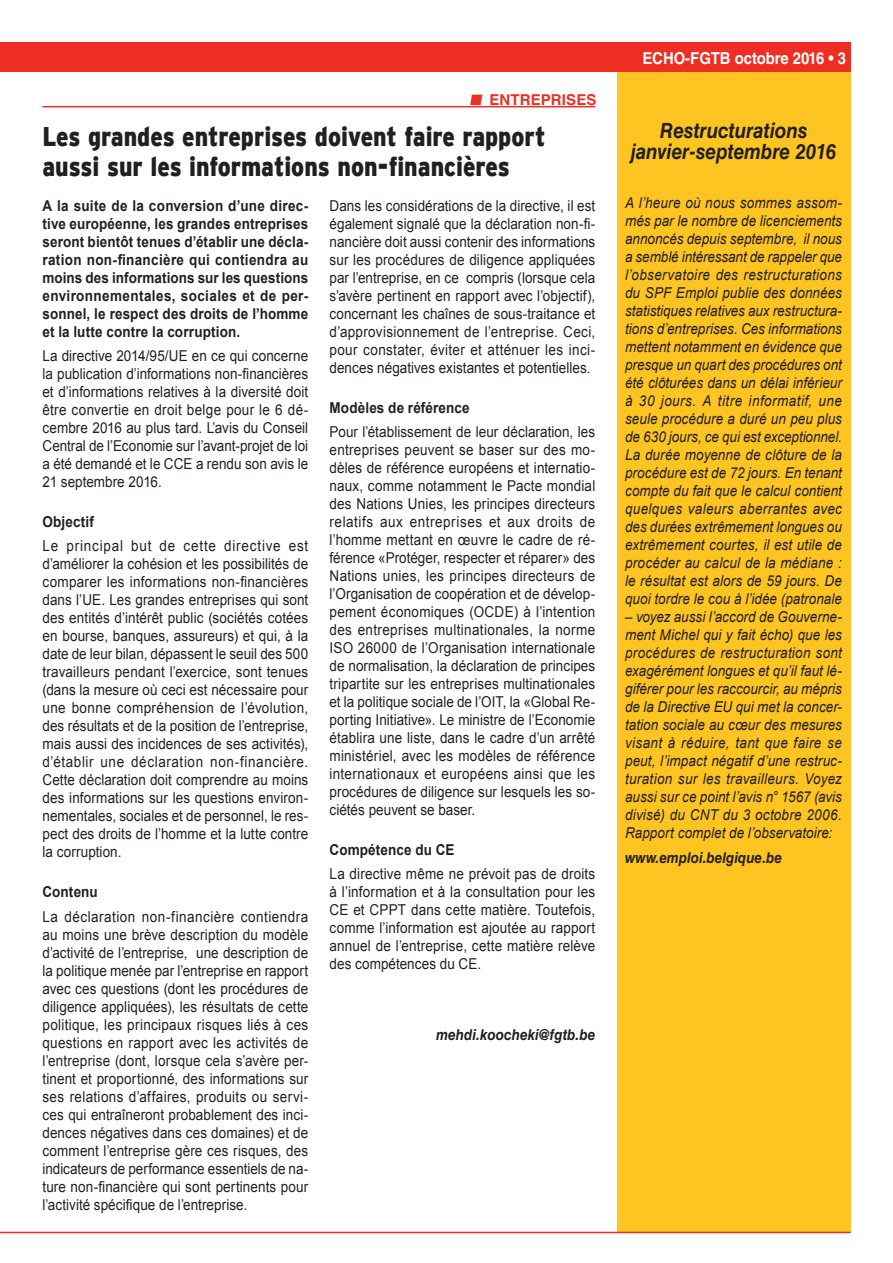
<style>
.page{position:relative;width:893px;height:1263px;background:#fff}
.page>*{position:absolute;margin:0;border:0;box-sizing:border-box;transform-origin:0 0}
.TITEL_18_20{font:900 27px/30px "Interstate";color:#231f20;scale:.85 1}
.KADERTEKST_10_12{font:italic 700 21px/21px "Helvetica LT Std";letter-spacing:-.005em;color:#231f20;text-align:center;scale:.9 1}
.t1{font:700 16.5px "Helvetica LT Std";color:#fff;scale:.9 1}
.BODY_ECHO_10_12{font:15px/18px "Arial";letter-spacing:.005em;color:#231f20;text-align:justify;scale:.9 1}
.KADERTEKST_10_12-2{font:italic 15px/18px "Arial";letter-spacing:.005em;color:#231f20;text-align:justify;scale:.9 1}
.BODY_ECHO_10_12-2{font:700 15px/18px "Arial";letter-spacing:.01em;color:#231f20;text-align:justify;scale:.9 1}
.KADERTEKST_10_12-3{font:italic 700 15px "Helvetica LT Std";color:#231f20;scale:.9 1}
.BODY_ECHO_10_12-3{font:italic 700 15px "Helvetica LT Std";letter-spacing:.005em;color:#231f20;scale:.9 1}
.t2{font:700 15px "Helvetica LT Std";letter-spacing:.01em;color:#ee2e22}
</style>
<div class="page">
<div style="left:0;top:43px;width:850px;height:29px;background:#ee2e22"></div>
<div style="left:617px;top:72px;width:233px;height:1161px;background:#fec422"></div>
<hr style="left:0;top:1232px;width:850px;height:1px;background:#ee2e22">
<hr style="left:43px;top:106px;width:552px;height:1px;background:#ee2e22">
<p class="t2" style="left:470px;top:90px;width:128px">■ ENTREPRISES</p>
<p class="TITEL_18_20" style="left:43px;top:121px;width:593px">Les grandes entreprises doivent faire rapport aussi sur les informations non-financières</p>
<p class="BODY_ECHO_10_12-2" style="left:43px;top:197px;width:297px">A la suite de la conversion d’une direc&shy;tive européenne, les grandes entreprises seront bientôt tenues d’établir une décla&shy;ration non-financière qui contiendra au moins des informations sur les questions environnementales, sociales et de per&shy;sonnel, le respect des droits de l’homme et la lutte contre la corruption.</p>
<p class="BODY_ECHO_10_12" style="left:43px;top:347px;width:297px">La directive 2014/95/UE en ce qui concerne la publication d’informations non-financières et d’informations relatives à la diversité doit être convertie en droit belge pour le 6 dé&shy;cembre 2016 au plus tard. L’avis du Conseil Central de l’Economie sur l’avant-projet de loi a été demandé et le CCE a rendu son avis le 21 septembre 2016.</p>
<p class="BODY_ECHO_10_12-2" style="left:43px;top:513px;width:59px">Objectif</p>
<p class="BODY_ECHO_10_12" style="left:43px;top:537px;width:297px">Le principal but de cette directive est d’améliorer la cohésion et les possibilités de comparer les informations non-financières dans l’UE. Les grandes entreprises qui sont des entités d’intérêt public (sociétés cotées en bourse, banques, assureurs) et qui, à la date de leur bilan, dépassent le seuil des 500 travailleurs pendant l’exercice, sont tenues (dans la mesure où ceci est nécessaire pour une bonne compréhension de l’évolution, des résultats et de la position de l’entreprise, mais aussi des incidences de ses activités), d’établir une déclaration non-financière.<br>Cette déclaration doit comprendre au moins des informations sur les questions environ&shy;nementales, sociales et de personnel, le res&shy;pect des droits de l’homme et la lutte contre la corruption.</p>
<p class="BODY_ECHO_10_12-2" style="left:43px;top:883px;width:63px">Contenu</p>
<p class="BODY_ECHO_10_12" style="left:43px;top:907px;width:297px">La déclaration non-financière contiendra au moins une brève description du modèle d’activité de l’entreprise, une description de la politique menée par l’entreprise en rapport avec ces questions (dont les procédures de diligence appliquées), les résultats de cette politique, les principaux risques liés à ces questions en rapport avec les activités de l’entreprise (dont, lorsque cela s’avère per&shy;tinent et proportionné, des informations sur ses relations d’affaires, produits ou servi&shy;ces qui entraîneront probablement des inci&shy;dences négatives dans ces domaines) et de comment l’entreprise gère ces risques, des indicateurs de performance essentiels de na&shy;ture non-financière qui sont pertinents pour l’activité spécifique de l’entreprise.</p>
<p class="BODY_ECHO_10_12" style="left:330px;top:197px;width:297px">Dans les considérations de la directive, il est également signalé que la déclaration non-fi&shy;nancière doit aussi contenir des informations sur les procédures de diligence appliquées par l’entreprise, en ce compris (lorsque cela s’avère pertinent en rapport avec l’objectif), concernant les chaînes de sous-traitance et d’approvisionnement de l’entreprise. Ceci, pour constater, éviter et atténuer les inci&shy;dences négatives existantes et potentielles.</p>
<p class="BODY_ECHO_10_12-2" style="left:330px;top:399px;width:157px">Modèles de référence</p>
<p class="BODY_ECHO_10_12" style="left:330px;top:423px;width:297px">Pour l’établissement de leur déclaration, les entreprises peuvent se baser sur des mo&shy;dèles de référence européens et internatio&shy;naux, comme notamment le Pacte mondial des Nations Unies, les principes directeurs relatifs aux entreprises et aux droits de l’homme mettant en œuvre le cadre de ré&shy;férence «Protéger, respecter et réparer» des Nations unies, les principes directeurs de l’Organisation de coopération et de dévelop&shy;pement économiques (OCDE) à l’intention des entreprises multinationales, la norme ISO 26000 de l’Organisation internationale de normalisation, la déclaration de principes tripartite sur les entreprises multinationales et la politique sociale de l’OIT, la «Global Re&shy;porting Initiative». Le ministre de l’Economie établira une liste, dans le cadre d’un arrêté ministériel, avec les modèles de référence internationaux et européens ainsi que les procédures de diligence sur lesquels les so&shy;ciétés peuvent se baser.</p>
<p class="BODY_ECHO_10_12-2" style="left:330px;top:841px;width:140px">Compétence du CE</p>
<p class="BODY_ECHO_10_12" style="left:330px;top:865px;width:297px">La directive même ne prévoit pas de droits à l’information et à la consultation pour les CE et CPPT dans cette matière. Toutefois, comme l’information est ajoutée au rapport annuel de l’entreprise, cette matière relève des compétences du CE.</p>
<p class="BODY_ECHO_10_12-3" style="left:436px;top:1026px;width:178px">mehdi.koocheki@fgtb.be</p>
<p class="t1" style="left:642px;top:48px;width:228px">ECHO-FGTB octobre 2016 • 3</p>
<p class="KADERTEKST_10_12" style="left:631px;top:120px;width:230px">Restructurations janvier-septembre 2016</p>
<p class="KADERTEKST_10_12-2" style="left:625px;top:194px;width:242px">A l’heure où nous sommes assom&shy;més par le nombre de licenciements annoncés depuis septembre, il nous a semblé intéressant de rappeler que l’observatoire des restructurations du SPF Emploi publie des données statistiques relatives aux restructura&shy;tions d’entreprises. Ces informations mettent notamment en évidence que presque un quart des procédures ont été clôturées dans un délai inférieur à 30 jours. A titre informatif, une seule procédure a duré un peu plus de 630 jours, ce qui est exceptionnel.<br>La durée moyenne de clôture de la procédure est de 72 jours. En tenant compte du fait que le calcul contient quelques valeurs aberrantes avec des durées extrêmement longues ou extrêmement courtes, il est utile de procéder au calcul de la médiane : le résultat est alors de 59 jours. De quoi tordre le cou à l’idée (patronale</p>
<p class="KADERTEKST_10_12-2" style="left:625px;top:608px;width:242px">– voyez aussi l’accord de Gouverne&shy;ment Michel qui y fait écho) que les procédures de restructuration sont exagérément longues et qu’il faut lé&shy;giférer pour les raccourcir, au mépris de la Directive EU qui met la concer&shy;tation sociale au cœur des mesures visant à réduire, tant que faire se peut, l’impact négatif d’une restruc&shy;turation sur les travailleurs. Voyez aussi sur ce point l’avis n° 1567 (avis divisé) du CNT du 3 octobre 2006.<br>Rapport complet de l’observatoire:</p>
<p class="KADERTEKST_10_12-3" style="left:625px;top:848px;width:176px">www.emploi.belgique.be</p>
</div>
